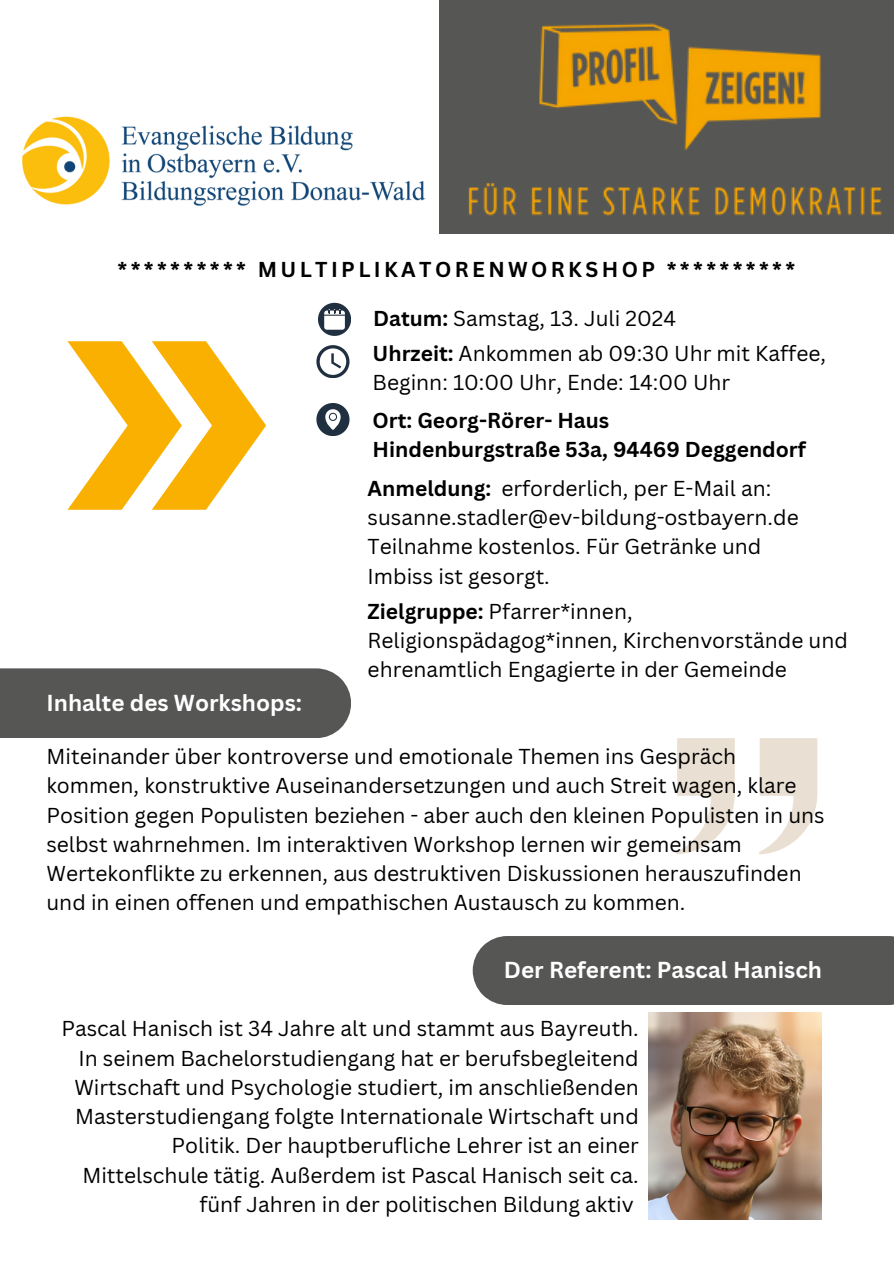
<style>
.page{position:relative;width:894px;height:1264px;background:#fff}
.page>*{position:absolute;margin:0;border:0;box-sizing:border-box;transform-origin:0 0}
.t1{font:700 22.5px "Canva Sans";color:#fff}
.t2{font:21px/29.2px "Canva Sans";color:#000}
.t3{font:700 21px/29.2px "Canva Sans";color:#000}
.t4{font:700 21px "Canva Sans";letter-spacing:.16em;color:#000}
.s1{font-weight:700}
</style>
<div class="page">
<div style="left:439px;top:0;width:454px;height:234px;background:#565655"></div>
<img style="left:468px;top:23px;width:413px;height:193px">
<img style="left:22px;top:116px;width:404px;height:90px">
<svg style="left:67px;top:341px;width:199px;height:169px"></svg>
<img style="left:648px;top:1012px;width:173px;height:207px">
<img style="left:648px;top:1020px;width:168px;height:199px">
<div style="left:0;top:668px;width:351px;height:70px;background:#565655"></div>
<div style="left:472px;top:936px;width:421px;height:69px;background:#565655"></div>
<svg style="left:316px;top:345px;width:33px;height:33px"></svg>
<svg style="left:318px;top:303px;width:32px;height:32px"></svg>
<svg style="left:316px;top:403px;width:33px;height:32px"></svg>
<svg style="left:676px;top:738px;width:58px;height:116px"></svg>
<svg style="left:759px;top:738px;width:58px;height:116px"></svg>
<p class="t4" style="left:117px;top:254px;width:679px">********** MULTIPLIKATORENWORKSHOP **********</p>
<p class="t2" style="left:373px;top:303px;width:304px"><span class="s1">Datum:</span> Samstag, 13. Juli 2024</p>
<p class="t2" style="left:372px;top:338px;width:455px"><span class="s1">Uhrzeit:</span> Ankommen ab 09:30 Uhr mit Kaffee,</p>
<p class="t2" style="left:372px;top:367px;width:359px">Beginn: 10:00 Uhr, Ende: 14:00 Uhr</p>
<p class="t3" style="left:372px;top:405px;width:435px">Ort: Georg-Rörer- Haus<br>Hindenburgstraße 53a, 94469 Deggendorf</p>
<h2 class="t2" style="left:367px;top:473px;width:405px"><span class="s1">Anmeldung:</span> erforderlich, per E-Mail an:</h2>
<p class="t2" style="left:367px;top:502px;width:432px">susanne.stadler@ev-bildung-ostbayern.de<br>Teilnahme kostenlos. Für Getränke und</p>
<p class="t2" style="left:367px;top:560px;width:184px">Imbiss ist gesorgt.</p>
<p class="t2" style="left:367px;top:596px;width:481px"><span class="s1">Zielgruppe:</span> Pfarrer*innen,<br>Religionspädagog*innen, Kirchenvorstände und ehrenamtlich Engagierte in der Gemeinde</p>
<p class="t1" style="left:46px;top:687px;width:257px">Inhalte des Workshops:</p>
<h2 class="t2" style="left:46px;top:741px;width:779px">Miteinander über kontroverse und emotionale Themen ins Gespräch kommen, konstruktive Auseinandersetzungen und auch Streit wagen, klare Position gegen Populisten beziehen - aber auch den kleinen Populisten in uns selbst wahrnehmen. Im interaktiven Workshop lernen wir gemeinsam Wertekonflikte zu erkennen, aus destruktiven Diskussionen herauszufinden und in einen offenen und empathischen Austausch zu kommen.</h2>
<p class="t1" style="left:503px;top:954px;width:319px">Der Referent: Pascal Hanisch</p>
<p class="t2" style="left:61px;top:1013px;width:579px;text-align:right">Pascal Hanisch ist 34 Jahre alt und stammt aus Bayreuth.<br>In seinem Bachelorstudiengang hat er berufsbegleitend Wirtschaft und Psychologie studiert, im anschließenden Masterstudiengang folgte Internationale Wirtschaft und Politik. Der hauptberufliche Lehrer ist an einer Mittelschule tätig. Außerdem ist Pascal Hanisch seit ca. fünf Jahren in der politischen Bildung aktiv</p>
</div>
